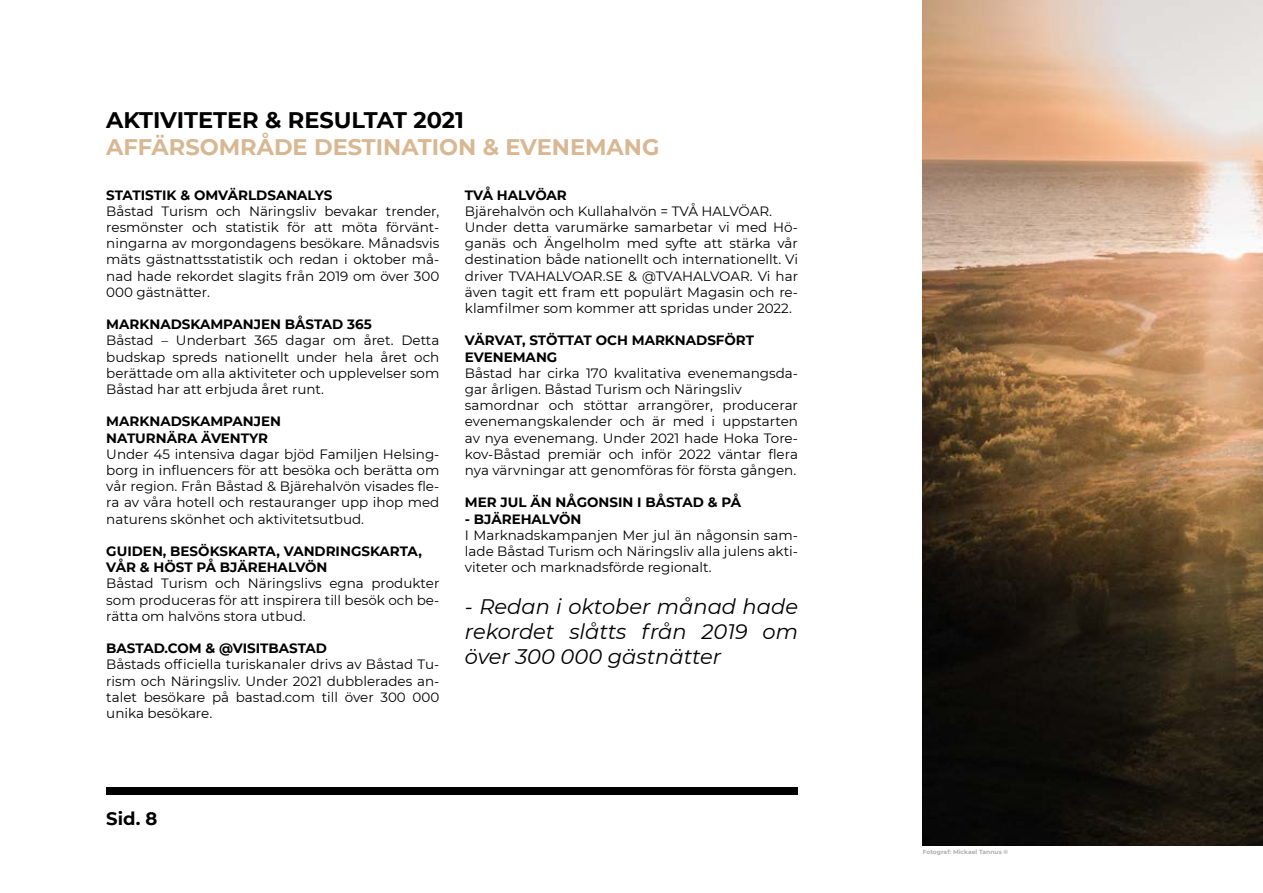
<style>
.page{position:relative;width:1263px;height:893px;background:#fff}
.page>*{position:absolute;margin:0;border:0;box-sizing:border-box;transform-origin:0 0}
.t1{font:700 22.5px "Montserrat";color:#d8b793}
.t2{font:700 22.5px "Montserrat";color:#000}
.t3{font:italic 21px/25.2px "Montserrat";color:#000;text-align:justify}
.t4{font:700 18px "Montserrat";color:#000}
.t5{font:13.5px/16.2px "Montserrat";color:#000;text-align:justify}
.t6{font:700 13.5px/16.2px "Montserrat";color:#000}
.t7{font:700 6px "Montserrat";color:#aeaeae}
</style>
<div class="page">
<img style="left:923px;top:0;width:340px;height:846px">
<div style="left:106px;top:787px;width:692px;height:7px;background:#000"></div>
<h1 class="t2" style="left:106px;top:104px;width:359px">AKTIVITETER &amp; RESULTAT 2021</h1>
<h1 class="t1" style="left:106px;top:131px;width:555px">AFFÄRSOMRÅDE DESTINATION &amp; EVENEMANG</h1>
<p class="t6" style="left:106px;top:186px;width:227px">STATISTIK &amp; OMVÄRLDSANALYS</p>
<p class="t5" style="left:106px;top:202px;width:335px">Båstad Turism och Näringsliv bevakar trender, resmönster och statistik för att möta förvänt&shy;ningarna av morgondagens besökare. Månadsvis mäts gästnattsstatistik och redan i oktober må&shy;nad hade rekordet slagits från 2019 om över 300<br>000 gästnätter.</p>
<p class="t6" style="left:106px;top:316px;width:267px">MARKNADSKAMPANJEN BÅSTAD 365</p>
<p class="t5" style="left:106px;top:332px;width:335px">Båstad – Underbart 365 dagar om året. Detta budskap spreds nationellt under hela året och berättade om alla aktiviteter och upplevelser som Båstad har att erbjuda året runt.</p>
<p class="t6" style="left:106px;top:413px;width:176px">MARKNADSKAMPANJEN<br>NATURNÄRA ÄVENTYR</p>
<p class="t5" style="left:106px;top:445px;width:335px">Under 45 intensiva dagar bjöd Familjen Helsing&shy;borg in influencers för att besöka och berätta om vår region. Från Båstad &amp; Bjärehalvön visades fle&shy;ra av våra hotell och restauranger upp ihop med naturens skönhet och aktivitetsutbud.</p>
<p class="t6" style="left:106px;top:542px;width:317px">GUIDEN, BESÖKSKARTA, VANDRINGSKARTA,<br>VÅR &amp; HÖST PÅ BJÄREHALVÖN</p>
<p class="t5" style="left:106px;top:575px;width:335px">Båstad Turism och Näringslivs egna produkter som produceras för att inspirera till besök och be&shy;rätta om halvöns stora utbud.</p>
<p class="t6" style="left:106px;top:640px;width:222px">BASTAD.COM &amp; @VISITBASTAD</p>
<p class="t5" style="left:106px;top:656px;width:335px">Båstads officiella turiskanaler drivs av Båstad Tu&shy;rism och Näringsliv. Under 2021 dubblerades an&shy;talet besökare på bastad.com till över 300 000 unika besökare.</p>
<p class="t6" style="left:465px;top:186px;width:103px">TVÅ HALVÖAR</p>
<p class="t5" style="left:465px;top:202px;width:335px;text-align:left">Bjärehalvön och Kullahalvön = TVÅ HALVÖAR.<br>Under detta varumärke samarbetar vi med Hö&shy;ganäs och Ängelholm med syfte att stärka vår destination både nationellt och internationellt. Vi driver TVAHALVOAR.SE &amp; @TVAHALVOAR. Vi har även tagit ett fram ett populärt Magasin och re&shy;klamfilmer som kommer att spridas under 2022.</p>
<p class="t6" style="left:465px;top:332px;width:291px">VÄRVAT, STÖTTAT OCH MARKNADSFÖRT<br>EVENEMANG</p>
<p class="t5" style="left:465px;top:364px;width:335px;text-align:left">Båstad har cirka 170 kvalitativa evenemangsda&shy;gar årligen. Båstad Turism och Näringsliv samordnar och stöttar arrangörer, producerar evenemangskalender och är med i uppstarten av nya evenemang. Under 2021 hade Hoka Tore&shy;kov-Båstad premiär och inför 2022 väntar flera nya värvningar att genomföras för första gången.</p>
<p class="t6" style="left:465px;top:494px;width:278px">MER JUL ÄN NÅGONSIN I BÅSTAD &amp; PÅ</p>
<p class="t6" style="left:465px;top:510px;width:118px">- BJÄREHALVÖN</p>
<p class="t5" style="left:465px;top:526px;width:335px">I Marknadskampanjen Mer jul än någonsin sam&shy;lade Båstad Turism och Näringsliv alla julens akti&shy;viteter och marknadsförde regionalt.</p>
<h2 class="t3" style="left:465px;top:593px;width:335px">- Redan i oktober månad hade rekordet slåtts från 2019 om över 300 000 gästnätter</h2>
<h3 class="t4" style="left:106px;top:806px;width:53px">Sid. 8</h3>
<p class="t7" style="left:923px;top:847px;width:87px">Fotograf: Mickael Tannus ©</p>
</div>
